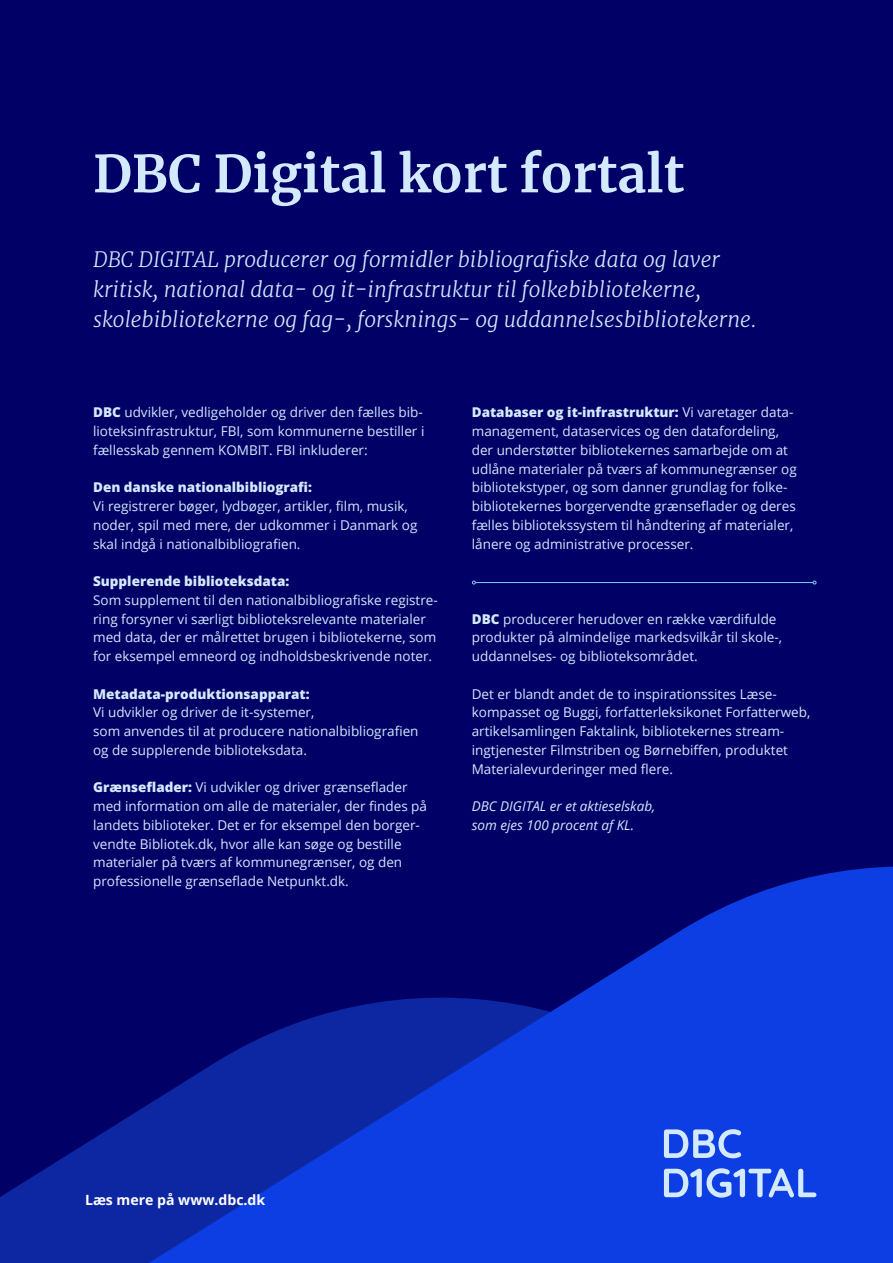
<style>
.page{position:relative;width:893px;height:1263px;background:#010066}
.page>*{position:absolute;margin:0;border:0;box-sizing:border-box;transform-origin:0 0}
.t1{font:700 51px "Merriweather";color:#d3e9fd}
.t2{font:italic 300 21px/30px "Merriweather";color:#d3e9fd}
.t3{font:700 14.1px "Open Sans";color:#fff}
.t4{font:13.5px/18.8px "Open Sans";color:#d3e9fd}
.t5{font:800 13.5px "Open Sans";color:#d3e9fd}
.t6{font:italic 13.5px/18.8px "Open Sans";color:#d3e9fd}
.s1{font-weight:800}
</style>
<div class="page">
<svg style="left:0;top:866px;width:893px;height:397px"></svg>
<svg style="left:664px;top:1129px;width:77px;height:29px;background:#6b90ef"></svg>
<svg style="left:664px;top:1168px;width:152px;height:29px;background:#5d84ed"></svg>
<hr style="left:475px;top:582px;width:338px;height:1px;background:#81caff">
<h1 class="t1" style="left:93px;top:145px;width:593px">DBC Digital kort fortalt</h1>
<h2 class="t2" style="left:93px;top:245px;width:665px">DBC DIGITAL producerer og formidler bibliografiske data og laver kritisk, national data- og it-infrastruktur til folkebibliotekerne, skolebibliotekerne og fag-, forsknings- og uddannelsesbibliotekerne.</h2>
<p class="t4" style="left:93px;top:404px;width:333px;text-align:justify"><span class="s1">DBC</span> udvikler, vedligeholder og driver den fælles bib&shy;lioteksinfrastruktur, FBI, som kommunerne bestiller i fællesskab gennem KOMBIT. FBI inkluderer:</p>
<p class="t5" style="left:93px;top:478px;width:221px">Den danske nationalbibliografi:</p>
<p class="t4" style="left:93px;top:496px;width:326px">Vi registrerer bøger, lydbøger, artikler, film, musik, noder, spil med mere, der udkommer i Danmark og skal indgå i nationalbibliografien.</p>
<p class="t5" style="left:93px;top:572px;width:198px">Supplerende biblioteksdata:</p>
<p class="t4" style="left:93px;top:590px;width:346px">Som supplement til den national bibliogra fiske registre&shy;ring forsyner vi særligt biblioteksrelevante materialer med data, der er målrettet brugen i biblio tekerne, som for eksempel emneord og indholdsbeskrivende noter.</p>
<p class="t5" style="left:93px;top:684px;width:218px">Metadata-produktionsapparat:</p>
<p class="t4" style="left:93px;top:704px;width:327px">Vi udvikler og driver de it-systemer,<br>som anvendes til at producere nationalbibliografien og de supplerende biblioteksdata.</p>
<p class="t4" style="left:93px;top:778px;width:335px"><span class="s1">Grænseflader:</span> Vi udvikler og driver grænseflader med information om alle de materialer, der findes på landets biblioteker. Det er for eksempel den borger&shy;vendte Bibliotek.dk, hvor alle kan søge og bestille materialer på tværs af kommunegrænser, og den professionelle grænseflade Netpunkt.dk.</p>
<p class="t4" style="left:472px;top:404px;width:327px"><span class="s1">Databaser og it-infrastruktur:</span> Vi varetager data&shy;management, dataservices og den datafordeling, der understøtter bibliotekernes samarbejde om at udlåne materialer på tværs af kommunegrænser og bibliotekstyper, og som danner grundlag for folke&shy;bibliotekernes borgervendte grænseflader og deres fælles bibliotekssystem til håndtering af materialer, lånere og administrative processer.</p>
<p class="t4" style="left:472px;top:610px;width:312px"><span class="s1">DBC</span> producerer herudover en række værdi fulde produkter på almindelige markedsvilkår til skole-, uddannelses- og biblioteksområdet.</p>
<p class="t4" style="left:472px;top:685px;width:340px">Det er blandt andet de to inspirations sites Læse&shy;kompasset og Buggi, forfatterleksikonet Forfatterweb, artikelsamlingen Faktalink, bibliotekernes stream&shy;ingtjenester Filmstriben og Børnebiffen, produktet Materialevurderinger med flere.</p>
<p class="t6" style="left:472px;top:798px;width:185px">DBC DIGITAL er et aktieselskab, som ejes 100 procent af KL.</p>
<p class="t3" style="left:85px;top:1193px;width:182px">Læs mere på www.dbc.dk</p>
</div>
